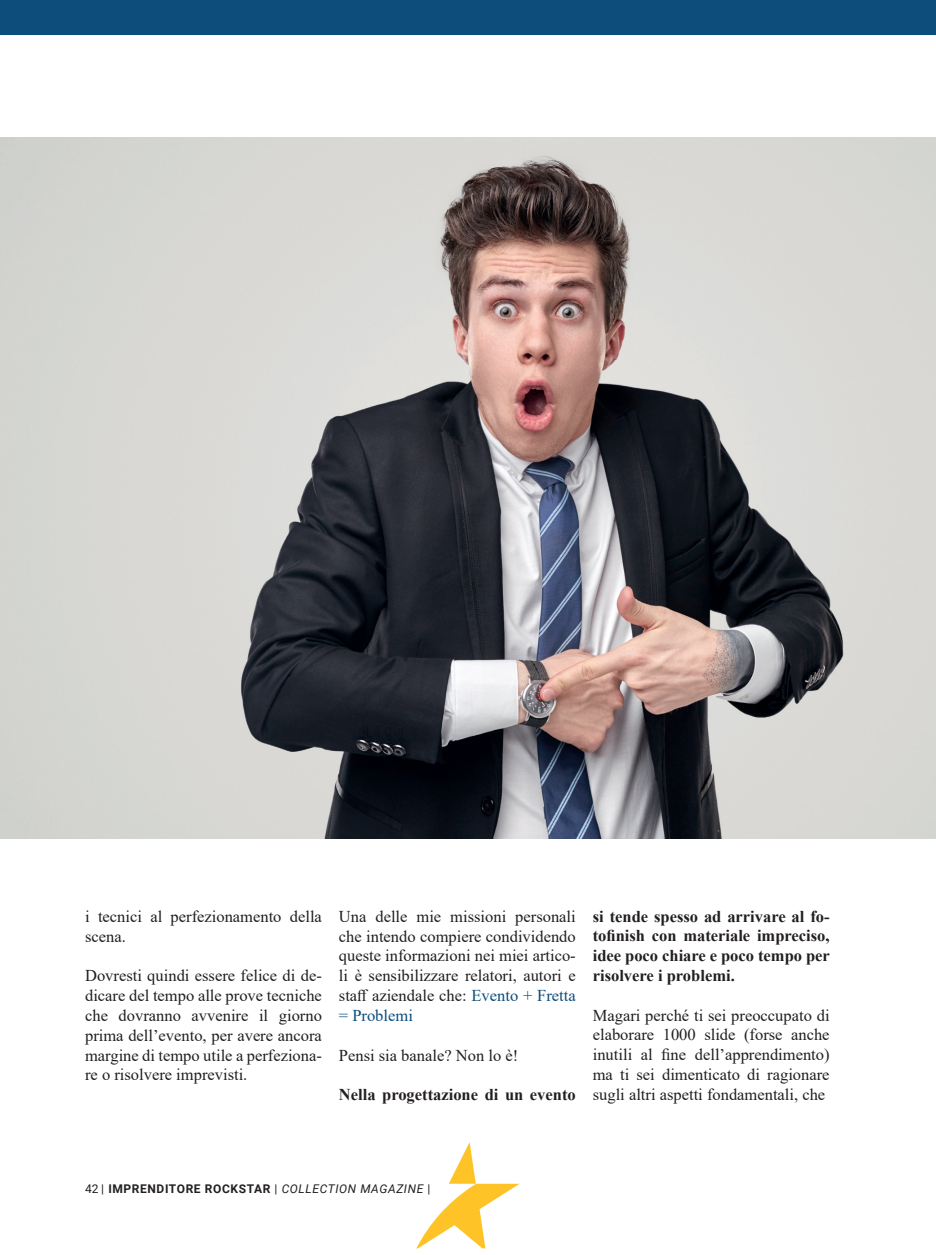
<style>
.page{position:relative;width:936px;height:1255px;background:#fff}
.page>*{position:absolute;margin:0;border:0;box-sizing:border-box;transform-origin:0 0}
.t1{font:16.5px/19.8px "Times New Roman";color:#231f20;text-align:justify}
.t2{font:700 16.5px/19.8px "Times New Roman";color:#231f20;text-align:justify}
.t3{font:700 12px "Roboto";letter-spacing:.05em;color:#231f20}
.s1{color:#0c4d7c}
.s2{font-weight:400}
.s3{font-weight:400;font-style:italic}
</style>
<div class="page">
<svg style="left:416px;top:1142px;width:103px;height:106px"></svg>
<div style="left:0;top:0;width:935px;height:34px;background:#0c4d7c"></div>
<img style="left:0;top:137px;width:935px;height:701px">
<p class="t1" style="left:85px;top:905px;width:238px">i tecnici al perfezionamento della scena.</p>
<p class="t1" style="left:85px;top:965px;width:238px">Dovresti quindi essere felice di de&shy;dicare del tempo alle prove tecniche che dovranno avvenire il giorno prima dell’evento, per avere ancora margine di tempo utile a perfeziona&shy;re o risolvere imprevisti.</p>
<p class="t1" style="left:339px;top:905px;width:238px">Una delle mie missioni personali che intendo compiere condividendo queste informazioni nei miei artico&shy;li è sensibilizzare relatori, autori e staff aziendale che: <span class="s1">Evento + Fretta = Problemi</span></p>
<p class="t1" style="left:339px;top:1044px;width:181px">Pensi sia banale? Non lo è!</p>
<p class="t2" style="left:339px;top:1084px;width:238px">Nella progettazione di un evento</p>
<p class="t2" style="left:592px;top:905px;width:239px">si tende spesso ad arrivare al fo&shy;tofinish con materiale impreciso, idee poco chiare e poco tempo per risolvere i problemi.</p>
<p class="t1" style="left:592px;top:1004px;width:238px">Magari perché ti sei preoccupato di elaborare 1000 slide (forse anche inutili al fine dell’apprendimento) ma ti sei dimenticato di ragionare sugli altri aspetti fondamentali, che</p>
<p class="t3" style="left:85px;top:1180px;width:347px"><span class="s2">42 |</span> IMPRENDITORE ROCKSTAR <span class="s2">|</span> <span class="s3">COLLECTION MAGAZINE</span> <span class="s2">|</span></p>
</div>
